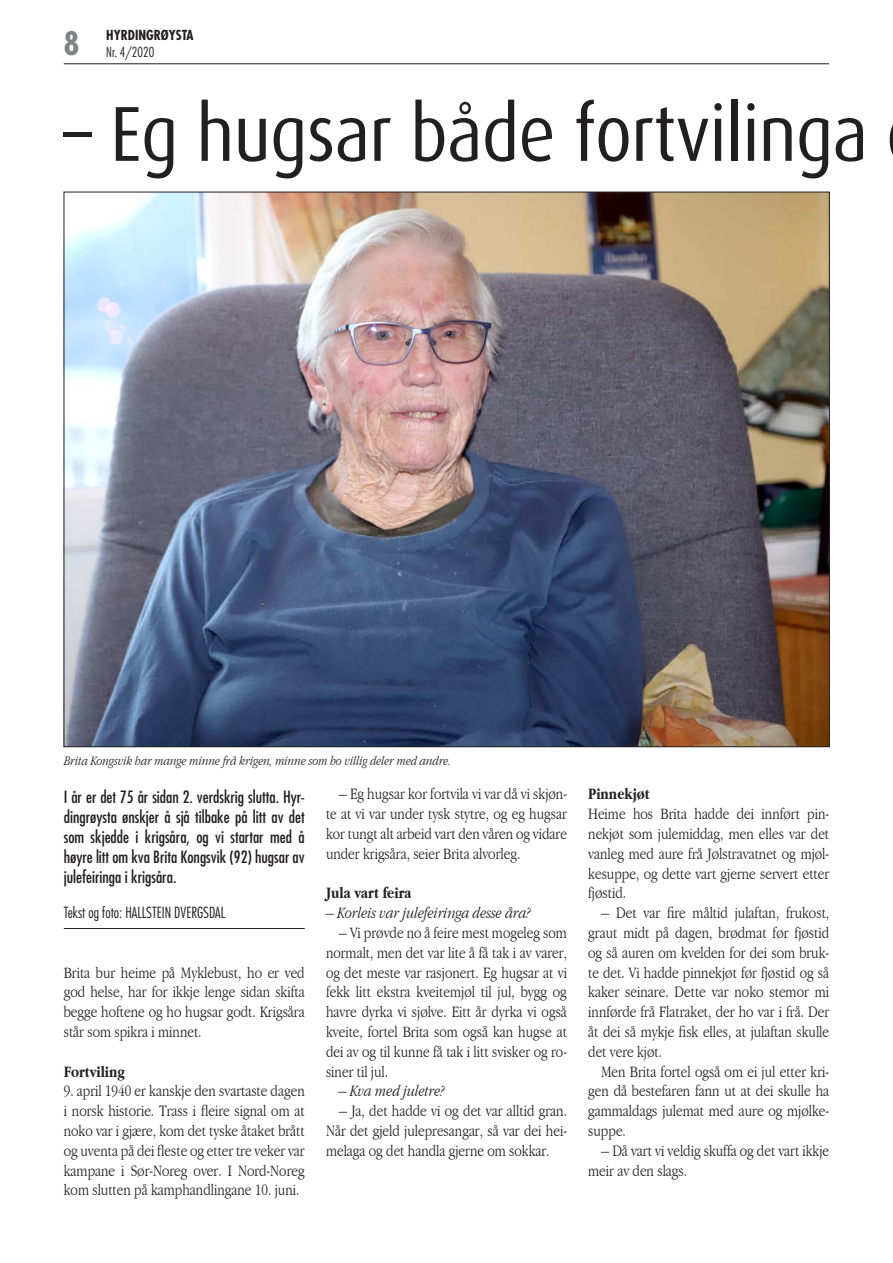
<style>
.page{position:relative;width:893px;height:1263px;background:#fff}
.page>*{position:absolute;margin:0;border:0;box-sizing:border-box;transform-origin:0 0}
.Tittel{font:78px "Dax";letter-spacing:-.01em;color:#231f20;scale:.91 1}
.t1{font:700 condensed 31.5px "Futura";color:#808285}
.Brødtekst_innrykk{font:300 condensed 16.5px/19.8px "Garamond";color:#231f20;text-align:justify}
.Brødtekst{font:300 condensed 16.5px/19.8px "Garamond";color:#231f20;text-align:justify}
.Ingress{font:condensed 16.5px/19.8px "Futura";color:#231f20;text-align:justify}
.Brødtekst_mellomtitt{font:700 condensed 16.5px "Garamond";color:#231f20}
.Brødtekst-2{font:italic 300 condensed 16.5px "Garamond";color:#231f20}
.Brødtekst_kursiv{font:italic 300 condensed 16.5px "Garamond";color:#231f20}
.Preikeliste_normal{font:300 condensed 15px "Futura";color:#231f20}
.Bilettekst{font:italic 300 condensed 13.5px "Garamond";color:#231f20}
.t2{font:700 condensed 13.5px "Futura";color:#231f20}
.t3{font:300 condensed 13.5px "Futura";color:#231f20}
</style>
<div class="page">
<hr style="left:64px;top:64px;width:765px;height:1px;background:#231f20">
<img style="left:66px;top:194px;width:762px;height:551px">
<hr style="left:64px;top:928px;width:241px;height:1px;background:#231f20">
<h2 class="t1" style="left:64px;top:23px;width:17px">8</h2>
<p class="t2" style="left:106px;top:27px;width:89px">HYRDINGRØYSTA</p>
<p class="t3" style="left:106px;top:43px;width:50px">Nr. 4/2020</p>
<p class="Tittel" style="left:64px;top:91px;width:885px">– Eg hugsar både fortvilinga</p>
<p class="Bilettekst" style="left:64px;top:753px;width:389px">Brita Kongsvik har mange minne frå krigen, minne som ho villig deler med andre.</p>
<p class="Ingress" style="left:64px;top:787px;width:242px">I år er det 75 år sidan 2. verdskrig slutta. Hyr&shy;dingrøysta ønskjer å sjå tilbake på litt av det som skjedde i krigsåra, og vi startar med å høyre litt om kva Brita Kongsvik (92) hugsar av julefeiringa i krigsåra.</p>
<p class="Brødtekst_innrykk" style="left:326px;top:784px;width:242px;text-indent:13px">– Eg hugsar kor fortvila vi var då vi skjøn&shy;te at vi var under tysk stytre, og eg hugsar kor tungt alt arbeid vart den våren og vidare under krigsåra, seier Brita alvorleg.</p>
<p class="Brødtekst_mellomtitt" style="left:326px;top:884px;width:87px">Jula vart feira</p>
<p class="Brødtekst-2" style="left:326px;top:904px;width:206px">– Korleis var julefeiringa desse åra?</p>
<p class="Brødtekst_innrykk" style="left:326px;top:923px;width:242px;text-indent:13px">– Vi prøvde no å feire mest mogeleg som normalt, men det var lite å få tak i av varer, og det meste var rasjonert. Eg hugsar at vi fekk litt ekstra kveitemjøl til jul, bygg og havre dyrka vi sjølve. Eitt år dyrka vi også kveite, fortel Brita som også kan hugse at dei av og til kunne få tak i litt svisker og ro&shy;siner til jul.</p>
<p class="Brødtekst_kursiv" style="left:339px;top:1082px;width:108px">– Kva med juletre?</p>
<p class="Brødtekst_innrykk" style="left:326px;top:1101px;width:242px;text-indent:13px">– Ja, det hadde vi og det var alltid gran.<br>Når det gjeld julepresangar, så var dei hei&shy;melaga og det handla gjerne om sokkar.</p>
<p class="Preikeliste_normal" style="left:64px;top:903px;width:163px">Tekst og foto: HALLSTEIN DVERGSDAL</p>
<p class="Brødtekst" style="left:64px;top:962px;width:242px">Brita bur heime på Myklebust, ho er ved god helse, har for ikkje lenge sidan skifta begge hoftene og ho hugsar godt. Krigsåra står som spikra i minnet.</p>
<p class="Brødtekst_mellomtitt" style="left:64px;top:1062px;width:63px">Fortviling</p>
<p class="Brødtekst" style="left:64px;top:1081px;width:242px">9. april 1940 er kanskje den svartaste dagen i norsk historie. Trass i fleire signal om at noko var i gjære, kom det tyske åtaket brått og uventa på dei fleste og etter tre veker var kampane i Sør-Noreg over. I Nord-Noreg kom slutten på kamphandlingane 10. juni.</p>
<p class="Brødtekst_mellomtitt" style="left:588px;top:785px;width:63px">Pinnekjøt</p>
<p class="Brødtekst" style="left:588px;top:804px;width:242px">Heime hos Brita hadde dei innført pin&shy;nekjøt som julemiddag, men elles var det vanleg med aure frå Jølstravatnet og mjøl&shy;kesuppe, og dette vart gjerne servert etter fjøstid.</p>
<p class="Brødtekst_innrykk" style="left:588px;top:903px;width:242px;text-indent:13px">– Det var fire måltid julaftan, frukost, graut midt på dagen, brødmat før fjøstid og så auren om kvelden for dei som bruk&shy;te det. Vi hadde pinnekjøt før fjøstid og så kaker seinare. Dette var noko stemor mi innførde frå Flatraket, der ho var i frå. Der åt dei så mykje fisk elles, at julaftan skulle det vere kjøt.</p>
<p class="Brødtekst_innrykk" style="left:588px;top:1061px;width:242px;text-indent:13px">Men Brita fortel også om ei jul etter kri&shy;gen då bestefaren fann ut at dei skulle ha gammaldags julemat med aure og mjølke&shy;suppe.</p>
<p class="Brødtekst_innrykk" style="left:588px;top:1141px;width:242px;text-indent:13px">– Då vart vi veldig skuffa og det vart ikkje meir av den slags.</p>
</div>
